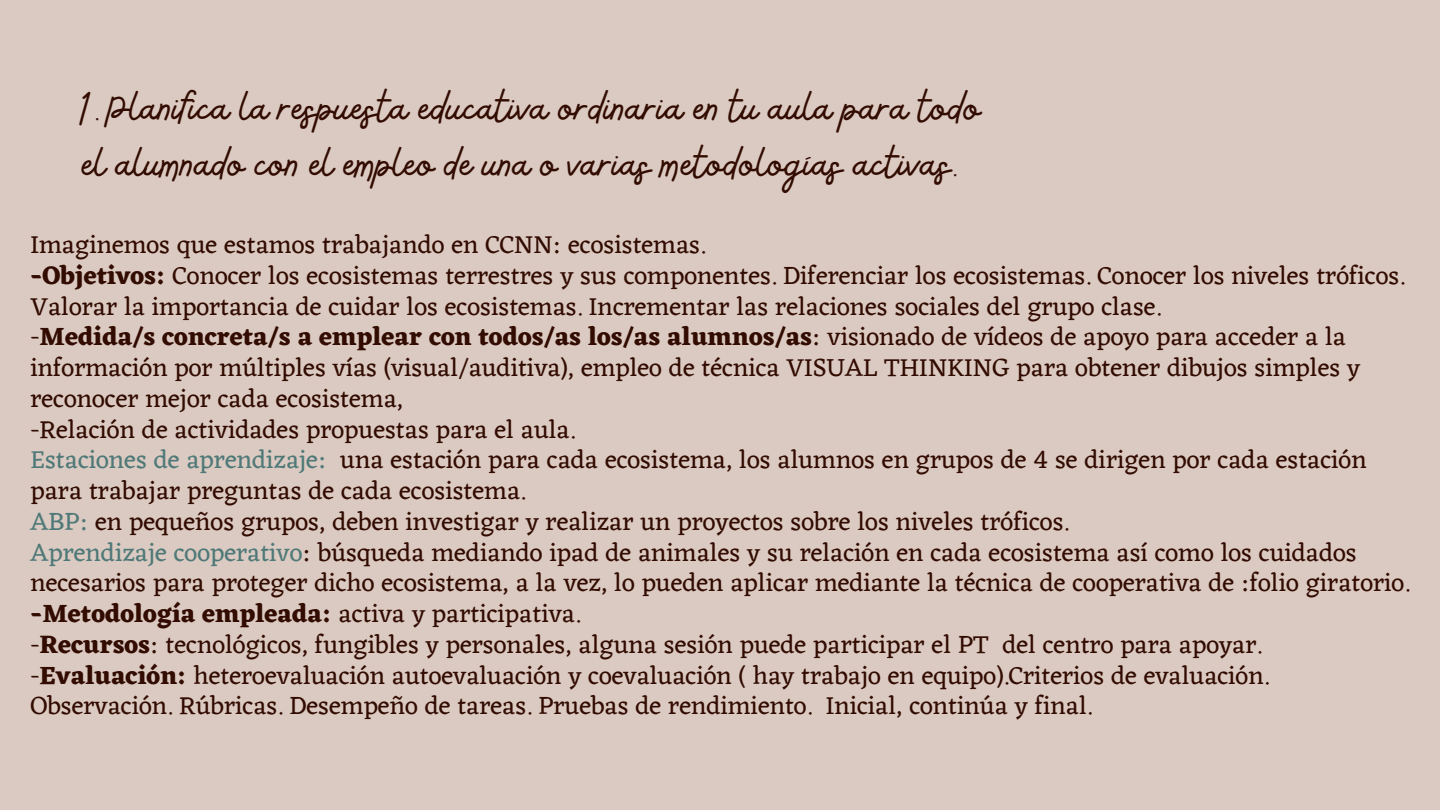
<style>
.page{position:relative;width:1440px;height:810px;background:#dbcac1}
.page>*{position:absolute;margin:0;border:0;box-sizing:border-box;transform-origin:0 0}
.t1{font:46.9px/55.9px "Bellaboo";color:#320b01}
.t2{font:26px/30.8px "Eczar";color:#320b01}
.t3{font:700 26px "Eczar";color:#320b01}
.s1{font-weight:700}
.s2{color:#4f7978}
.s3{font-weight:400}
</style>
<div class="page">
<p class="t1" style="left:81px;top:80px;width:901px">1.Planifica la respuesta educativa ordinaria en tu aula para todo el alumnado con el empleo de una o varias metodologías activas.</p>
<h1 class="t2" style="left:30px;top:229px;width:676px">Imaginemos que estamos trabajando en CCNN: ecosistemas.</h1>
<p class="t2" style="left:30px;top:259px;width:1376px"><span class="s1">-Objetivos:</span> Conocer los ecosistemas terrestres y sus componentes. Diferenciar los ecosistemas. Conocer los niveles tróficos.<br>Valorar la importancia de cuidar los ecosistemas. Incrementar las relaciones sociales del grupo clase.</p>
<p class="t2" style="left:30px;top:321px;width:1331px">-<span class="s1">Medida/s concreta/s a emplear con todos/as los/as alumnos/as</span>: visionado de vídeos de apoyo para acceder a la información por múltiples vías (visual/auditiva), empleo de técnica VISUAL THINKING para obtener dibujos simples y reconocer mejor cada ecosistema,</p>
<p class="t2" style="left:30px;top:413px;width:546px">-Relación de actividades propuestas para el aula.</p>
<p class="t2" style="left:30px;top:444px;width:1338px"><span class="s2">Estaciones de aprendizaje:</span> una estación para cada ecosistema, los alumnos en grupos de 4 se dirigen por cada estación</p>
<p class="t2" style="left:30px;top:475px;width:1040px">para trabajar preguntas de cada ecosistema.<br><span class="s2">ABP:</span> en pequeños grupos, deben investigar y realizar un proyectos sobre los niveles tróficos.</p>
<p class="t2" style="left:30px;top:536px;width:1381px"><span class="s2">Aprendizaje cooperativo</span>: búsqueda mediando ipad de animales y su relación en cada ecosistema así como los cuidados necesarios para proteger dicho ecosistema, a la vez, lo pueden aplicar mediante la técnica de cooperativa de :folio giratorio.</p>
<p class="t3" style="left:30px;top:598px;width:551px">-Metodología empleada: <span class="s3">activa y participativa.</span></p>
<p class="t2" style="left:30px;top:628px;width:1233px">-<span class="s1">Recursos</span>: tecnológicos, fungibles y personales, alguna sesión puede participar el PT del centro para apoyar.</p>
<p class="t2" style="left:30px;top:659px;width:1240px">-<span class="s1">Evaluación:</span> heteroevaluación autoevaluación y coevaluación ( hay trabajo en equipo).Criterios de evaluación.<br>Observación. Rúbricas. Desempeño de tareas. Pruebas de rendimiento. Inicial, continúa y final.</p>
</div>
